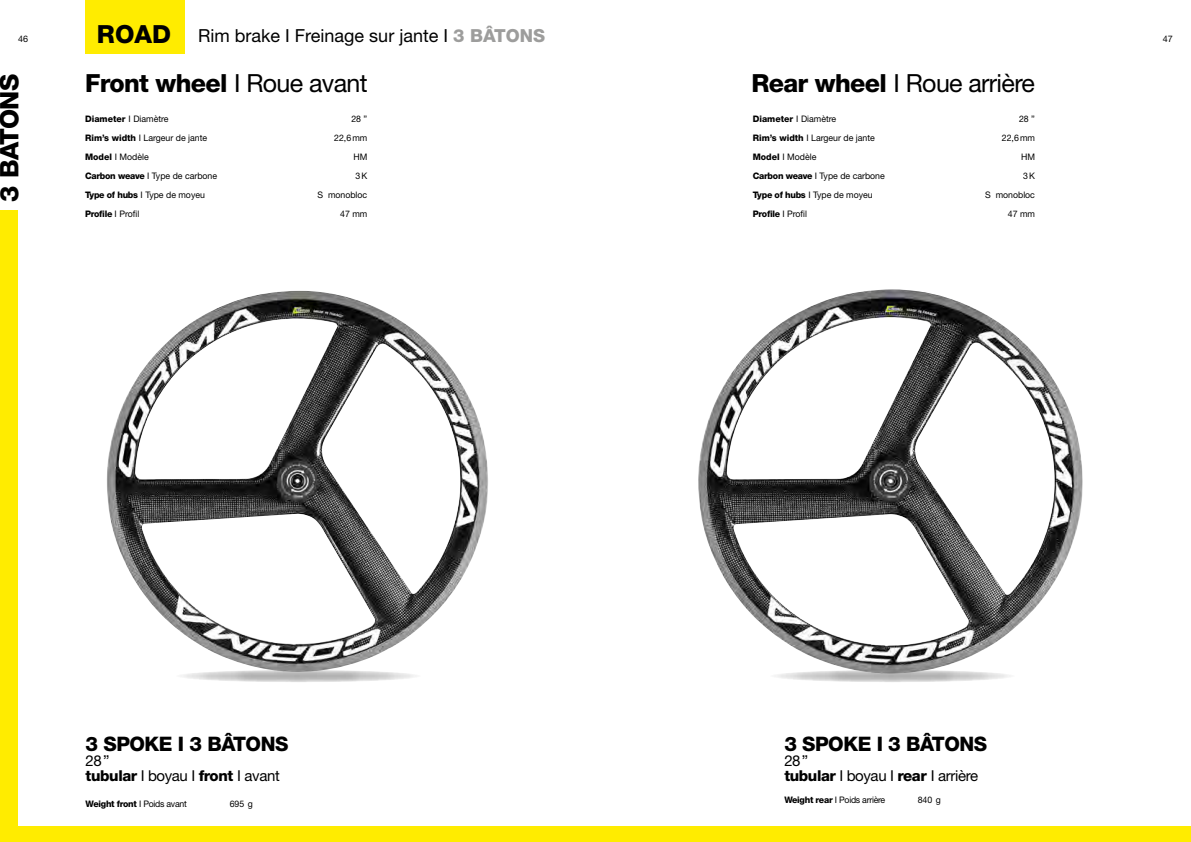
<style>
.page{position:relative;width:1191px;height:842px;background:#fff}
.page>*{position:absolute;margin:0;border:0;box-sizing:border-box;transform-origin:0 0}
.t1{font:800 25.8px "Helvetica Neue LT Std";letter-spacing:-.025em;color:#000}
.t2{font:800 25px "Helvetica Neue LT Std";letter-spacing:-.025em;color:#000}
.t3{font:25px "Helvetica Neue LT Std";letter-spacing:-.025em;color:#000}
.t4{font:800 20px "Helvetica Neue LT Std";letter-spacing:-.025em;color:#000}
.t5{font:18px "Helvetica Neue LT Std";color:#000}
.t6{font:15px/15px "Helvetica Neue LT Std";letter-spacing:-.025em;color:#000}
.t7{font:9px/19px "Helvetica Neue LT Std";color:#000}
.t8{font:9px "Helvetica Neue LT Std";letter-spacing:-.03em;color:#000}
.t9{font:800 9px "Helvetica Neue LT Std";letter-spacing:-.03em;color:#000}
.s1{font-weight:800;color:#9d9d9c}
.s2{font-weight:800}
.s3{font-weight:400}
</style>
<div class="page">
<div style="left:0;top:827px;width:1191px;height:15px;background:#ffec00"></div>
<svg style="left:174px;top:670px;width:249px;height:12px;background:#cdcdcd"></svg>
<img style="left:107px;top:291px;width:381px;height:382px">
<div style="left:0;top:211px;width:18px;height:631px;background:#ffec00"></div>
<div style="left:85px;top:0;width:99px;height:54px;background:#ffec00"></div>
<svg style="left:768px;top:670px;width:248px;height:12px"></svg>
<img style="left:698px;top:289px;width:385px;height:386px">
<h2 class="t2" style="left:97px;top:19px;width:76px">ROAD</h2>
<p class="t7" style="left:1162px;top:30px;width:12px">47</p>
<p class="t7" style="left:18px;top:30px;width:12px">46</p>
<h3 class="t5" style="left:198px;top:25px;width:348px">Rim brake I Freinage sur jante I <span class="s1">3 BÂTONS</span></h3>
<h1 class="t1" style="left:-6px;top:202px;width:129px;rotate:-90deg">3 BÂTONS</h1>
<h2 class="t3" style="left:751px;top:68px;width:285px"><span class="s2">Rear wheel</span> I Roue arrière</h2>
<h2 class="t2" style="left:85px;top:68px;width:284px">Front wheel <span class="s3">I Roue avant</span></h2>
<p class="t7" style="left:85px;top:109px;width:134px"><span class="s2">Diameter</span> I Diamètre<br><span class="s2">Rim’s width</span> I Largeur de jante<br><span class="s2">Model</span> I Modèle<br><span class="s2">Carbon weave</span> I Type de carbone<br><span class="s2">Type of hubs</span> I Type de moyeu<br><span class="s2">Profile</span> I Profil</p>
<p class="t7" style="left:317px;top:109px;width:51px;text-align:right">28 ”<br>22,6mm<br>HM<br>3K<br>S monobloc<br>47 mm</p>
<p class="t7" style="left:753px;top:109px;width:134px"><span class="s2">Diameter</span> I Diamètre<br><span class="s2">Rim’s width</span> I Largeur de jante<br><span class="s2">Model</span> I Modèle<br><span class="s2">Carbon weave</span> I Type de carbone<br><span class="s2">Type of hubs</span> I Type de moyeu<br><span class="s2">Profile</span> I Profil</p>
<p class="t7" style="left:985px;top:109px;width:51px;text-align:right">28 ”<br>22,6mm<br>HM<br>3K<br>S monobloc<br>47 mm</p>
<h3 class="t4" style="left:86px;top:732px;width:204px">3 SPOKE I 3 BÂTONS</h3>
<h3 class="t6" style="left:86px;top:753px;width:196px">28”<br><span class="s2">tubular</span> I boyau I <span class="s2">front</span> I avant</h3>
<p class="t9" style="left:86px;top:799px;width:103px">Weight front <span class="s3">I Poids avant</span></p>
<p class="t7" style="left:230px;top:794px;width:25px">695 g</p>
<h3 class="t4" style="left:784px;top:732px;width:204px">3 SPOKE I 3 BÂTONS</h3>
<h3 class="t6" style="left:784px;top:753px;width:195px">28”<br><span class="s2">tubular</span> I boyau I <span class="s2">rear</span> I arrière</h3>
<p class="t8" style="left:784px;top:794px;width:102px"><span class="s2">Weight rear</span> I Poids arrière</p>
<p class="t7" style="left:917px;top:790px;width:25px">840 g</p>
</div>
